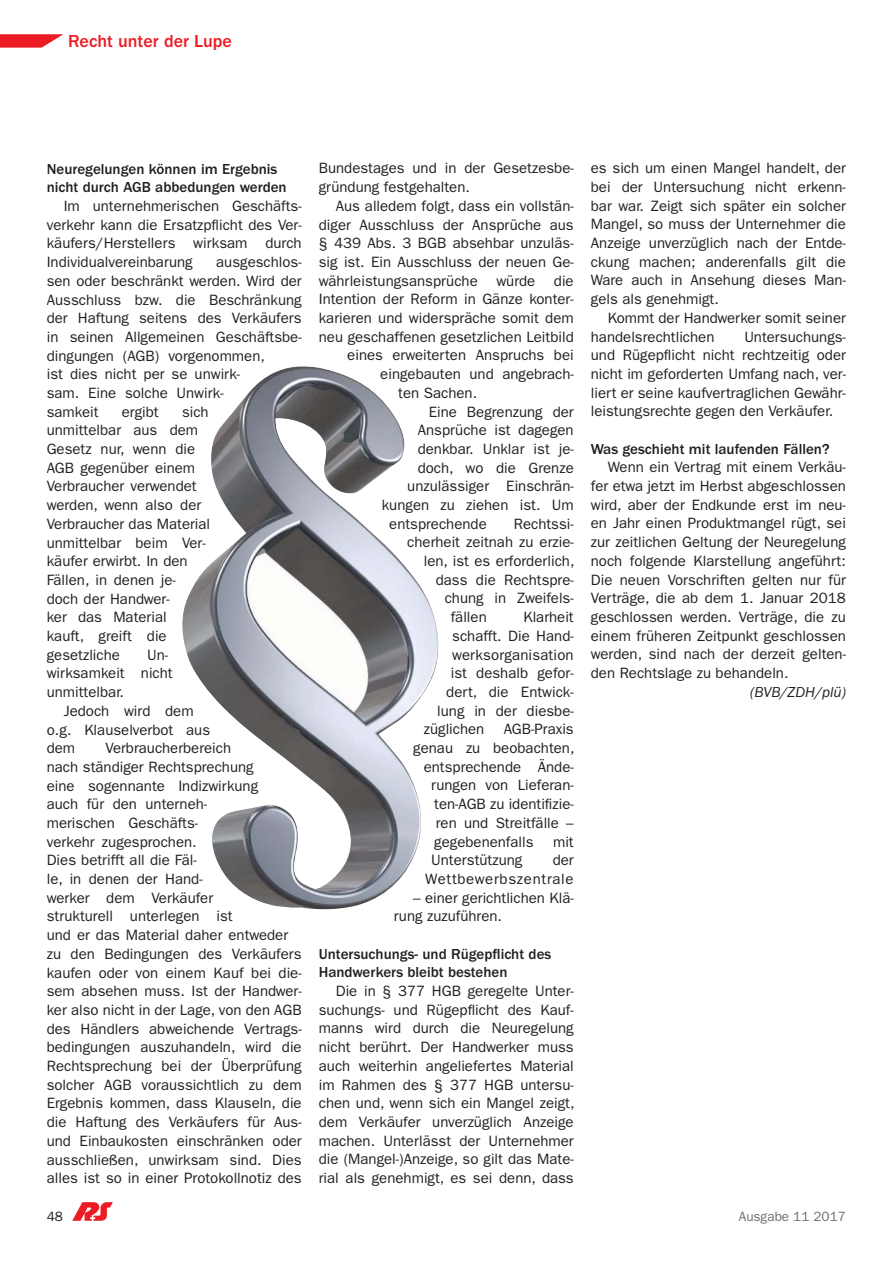
<style>
.page{position:relative;width:893px;height:1263px;background:#fff}
.page>*{position:absolute;margin:0;border:0;box-sizing:border-box;transform-origin:0 0}
.t1{font:500 18px "ITC Franklin Gothic Std";color:#ed1c24}
.t2{font:15px/18.8px "ITC Franklin Gothic Std";color:#231f20}
.t3{font:500 15px/18.8px "ITC Franklin Gothic Std";color:#231f20}
.t4{font:15px/18.8px "ITC Franklin Gothic Std";letter-spacing:.045em;color:#231f20;text-align:right}
.t5{font:italic 15px "ITC Franklin Gothic Std";color:#231f20}
.t6{font:13.5px "ITC Franklin Gothic Std";color:#6d6e70}
.t7{font:13.5px "ITC Franklin Gothic Std";color:#231f20}
</style>
<div class="page">
<svg style="left:0;top:34px;width:63px;height:14px"></svg>
<svg style="left:72px;top:1202px;width:41px;height:19px"></svg>
<img style="left:182px;top:366px;width:257px;height:544px">
<p class="t1" style="left:68px;top:34px;width:166px">Recht unter der Lupe</p>
<p class="t3" style="left:47px;top:160px;width:241px">Neuregelungen können im Ergebnis nicht durch AGB abbedungen werden</p>
<p class="t2" style="left:47px;top:198px;width:256px;text-align:justify;text-indent:17px">Im unternehmerischen Geschäfts&shy;verkehr kann die Ersatzpflicht des Ver&shy;käufers/Herstellers wirksam durch Individualvereinbarung</p>
<p class="t2" style="left:47px;top:254px;width:256px;text-indent:169px">ausgeschlos&shy;sen oder beschränkt werden. Wird der<br>Ausschluss bzw. die Beschränkung der Haftung seitens des Verkäufers in seinen Allgemeinen Geschäftsbe&shy;dingungen (AGB) vorgenommen,<br>ist dies nicht per se unwirk-<br>sam. Eine solche Unwirk-<br>samkeit</p>
<p class="t2" style="left:47px;top:403px;width:165px;text-indent:135px">sich unmittelbar aus dem<br>Gesetz nur, wenn die<br>AGB gegenüber einem<br>Verbraucher verwendet werden, wenn also der<br>Verbraucher das Material unmittelbar beim Ver&shy;käufer erwirbt. In den<br>Fällen, in denen je&shy;doch der Handwer-<br>ker das Material<br>kauft, greift die gesetzliche</p>
<p class="t2" style="left:122px;top:403px;width:38px">ergibt</p>
<p class="t2" style="left:47px;top:646px;width:127px;text-indent:100px">Un&shy;wirksamkeit nicht unmittelbar.</p>
<p class="t2" style="left:47px;top:702px;width:165px;text-indent:17px">Jedoch wird dem o.g. Klauselverbot aus dem</p>
<p class="t2" style="left:47px;top:740px;width:256px;text-indent:59px">Verbraucherbereich<br>nach ständiger Rechtsprechung<br>eine sogennante Indizwirkung<br>auch für den unterneh-<br>merischen Geschäfts-<br>verkehr zugesprochen.<br>Dies betrifft all die Fäl-<br>le, in denen der Hand-<br>werker dem Verkäufer<br>strukturell unterlegen ist<br>und er das Material daher entweder zu den Bedingungen des Verkäufers kaufen oder von einem Kauf bei die&shy;sem absehen muss. Ist der Handwer&shy;ker also nicht in der Lage, von den AGB des Händlers abweichende Vertrags&shy;bedingungen auszuhandeln, wird die<br>Rechtsprechung bei der Überprüfung solcher AGB voraussichtlich zu dem<br>Ergebnis kommen, dass Klauseln, die die Haftung des Verkäufers für Aus&shy;und Einbaukosten einschränken oder ausschließen, unwirksam sind. Dies alles ist so in einer Protokollnotiz des</p>
<p class="t2" style="left:319px;top:160px;width:256px">Bundestages und in der Gesetzesbe&shy;gründung festgehalten.</p>
<p class="t2" style="left:336px;top:197px;width:239px">Aus alledem folgt, dass ein vollstän-</p>
<p class="t2" style="left:319px;top:216px;width:256px">diger Ausschluss der Ansprüche aus</p>
<p class="t2" style="left:319px;top:235px;width:256px">§ 439 Abs. 3 BGB absehbar unzuläs-</p>
<p class="t2" style="left:319px;top:253px;width:256px">sig ist. Ein Ausschluss der neuen Ge-</p>
<p class="t2" style="left:319px;top:272px;width:256px">währleistungsansprüche würde die</p>
<p class="t2" style="left:319px;top:291px;width:256px">Intention der Reform in Gänze konter-</p>
<p class="t2" style="left:319px;top:310px;width:256px">karieren und widerspräche somit dem</p>
<p class="t2" style="left:319px;top:328px;width:256px">neu geschaffenen gesetzlichen Leitbild</p>
<p class="t2" style="left:347px;top:347px;width:228px">eines erweiterten Anspruchs bei</p>
<p class="t2" style="left:380px;top:366px;width:195px">eingebauten und angebrach-</p>
<p class="t2" style="left:398px;top:384px;width:80px">ten Sachen.</p>
<p class="t2" style="left:429px;top:403px;width:146px">Eine Begrenzung der</p>
<p class="t2" style="left:418px;top:422px;width:157px">Ansprüche ist dagegen</p>
<p class="t2" style="left:418px;top:440px;width:157px">denkbar. Unklar ist je-</p>
<p class="t2" style="left:418px;top:459px;width:157px">doch, wo die Grenze</p>
<p class="t2" style="left:407px;top:478px;width:168px">unzulässiger Einschrän-</p>
<p class="t2" style="left:382px;top:497px;width:193px">kungen zu ziehen ist. Um</p>
<p class="t2" style="left:389px;top:515px;width:99px">entsprechende</p>
<p class="t2" style="left:514px;top:515px;width:61px">Rechtssi-</p>
<p class="t2" style="left:407px;top:534px;width:168px">cherheit zeitnah zu erzie-</p>
<p class="t2" style="left:424px;top:553px;width:152px">len, ist es erforderlich,</p>
<p class="t2" style="left:436px;top:571px;width:139px">dass die Rechtspre-</p>
<p class="t2" style="left:445px;top:590px;width:130px">chung in Zweifels-</p>
<p class="t2" style="left:451px;top:609px;width:37px">fällen</p>
<p class="t2" style="left:523px;top:609px;width:52px">Klarheit</p>
<p class="t2" style="left:452px;top:627px;width:123px">schafft. Die Hand-</p>
<p class="t2" style="left:452px;top:646px;width:123px">werksorganisation</p>
<p class="t2" style="left:451px;top:665px;width:124px">ist deshalb gefor-</p>
<p class="t2" style="left:446px;top:684px;width:129px">dert, die Entwick-</p>
<p class="t2" style="left:437px;top:702px;width:138px">lung in der diesbe-</p>
<p class="t2" style="left:424px;top:721px;width:62px">züglichen</p>
<p class="t2" style="left:504px;top:721px;width:71px">AGB-Praxis</p>
<p class="t2" style="left:413px;top:740px;width:163px">genau zu beobachten,</p>
<p class="t2" style="left:424px;top:758px;width:151px">entsprechende Ände-</p>
<p class="t2" style="left:431px;top:777px;width:144px">rungen von Lieferan-</p>
<p class="t2" style="left:434px;top:796px;width:141px">ten-AGB zu identifizie-</p>
<p class="t2" style="left:436px;top:814px;width:139px">ren und Streitfälle –</p>
<p class="t2" style="left:434px;top:833px;width:101px">gegebenenfalls</p>
<p class="t2" style="left:553px;top:833px;width:22px">mit</p>
<p class="t2" style="left:431px;top:852px;width:93px">Unterstützung</p>
<p class="t4" style="left:425px;top:852px;width:150px">der<br>Wettbewerbszentrale</p>
<p class="t2" style="left:394px;top:889px;width:181px;text-indent:19px">– einer gerichtlichen Klä&shy;rung zuzuführen.</p>
<p class="t3" style="left:319px;top:945px;width:234px">Untersuchungs- und Rügepflicht des<br>Handwerkers bleibt bestehen</p>
<p class="t2" style="left:319px;top:983px;width:257px;text-align:justify;text-indent:17px">Die in § 377 HGB geregelte Unter&shy;suchungs- und Rügepflicht des Kauf&shy;manns wird durch die Neuregelung nicht berührt. Der Handwerker muss auch weiterhin angeliefertes Material im Rahmen des § 377 HGB untersu&shy;chen und, wenn sich ein Mangel zeigt, dem Verkäufer unverzüglich Anzeige machen. Unterlässt der Unternehmer die (Mangel-)Anzeige, so gilt das Mate&shy;rial als genehmigt, es sei denn, dass</p>
<p class="t2" style="left:591px;top:160px;width:257px;text-align:justify">es sich um einen Mangel handelt, der bei der Untersuchung nicht erkenn&shy;bar war. Zeigt sich später ein solcher Mangel, so muss der Unternehmer die Anzeige unverzüglich nach der Entde&shy;ckung machen; anderenfalls gilt die Ware auch in Ansehung dieses Man&shy;gels als genehmigt.</p>
<p class="t2" style="left:591px;top:309px;width:257px;text-indent:17px">Kommt der Handwerker somit seiner handelsrechtlichen</p>
<p class="t2" style="left:591px;top:328px;width:257px;text-align:justify;text-indent:153px">Untersuchungs&shy;und Rügepflicht nicht rechtzeitig oder nicht im geforderten Umfang nach, ver&shy;liert er seine kaufvertraglichen Gewähr&shy;leistungsrechte gegen den Verkäufer.</p>
<p class="t3" style="left:591px;top:440px;width:240px">Was geschieht mit laufenden Fällen?</p>
<p class="t2" style="left:591px;top:459px;width:257px;text-align:justify;text-indent:17px">Wenn ein Vertrag mit einem Verkäu&shy;fer etwa jetzt im Herbst abgeschlossen wird, aber der Endkunde erst im neu&shy;en Jahr einen Produktmangel rügt, sei zur zeitlichen Geltung der Neuregelung noch folgende Klarstellung angeführt:<br>Die neuen Vorschriften gelten nur für Verträge, die ab dem 1. Januar 2018 geschlossen werden. Verträge, die zu einem früheren Zeitpunkt geschlossen werden, sind nach der derzeit gelten&shy;den Rechtslage zu behandeln.</p>
<p class="t5" style="left:750px;top:683px;width:97px">(BVB/ZDH/plü)</p>
<p class="t7" style="left:47px;top:1211px;width:18px">48</p>
<p class="t6" style="left:739px;top:1211px;width:109px">Ausgabe 11 2017</p>
</div>
